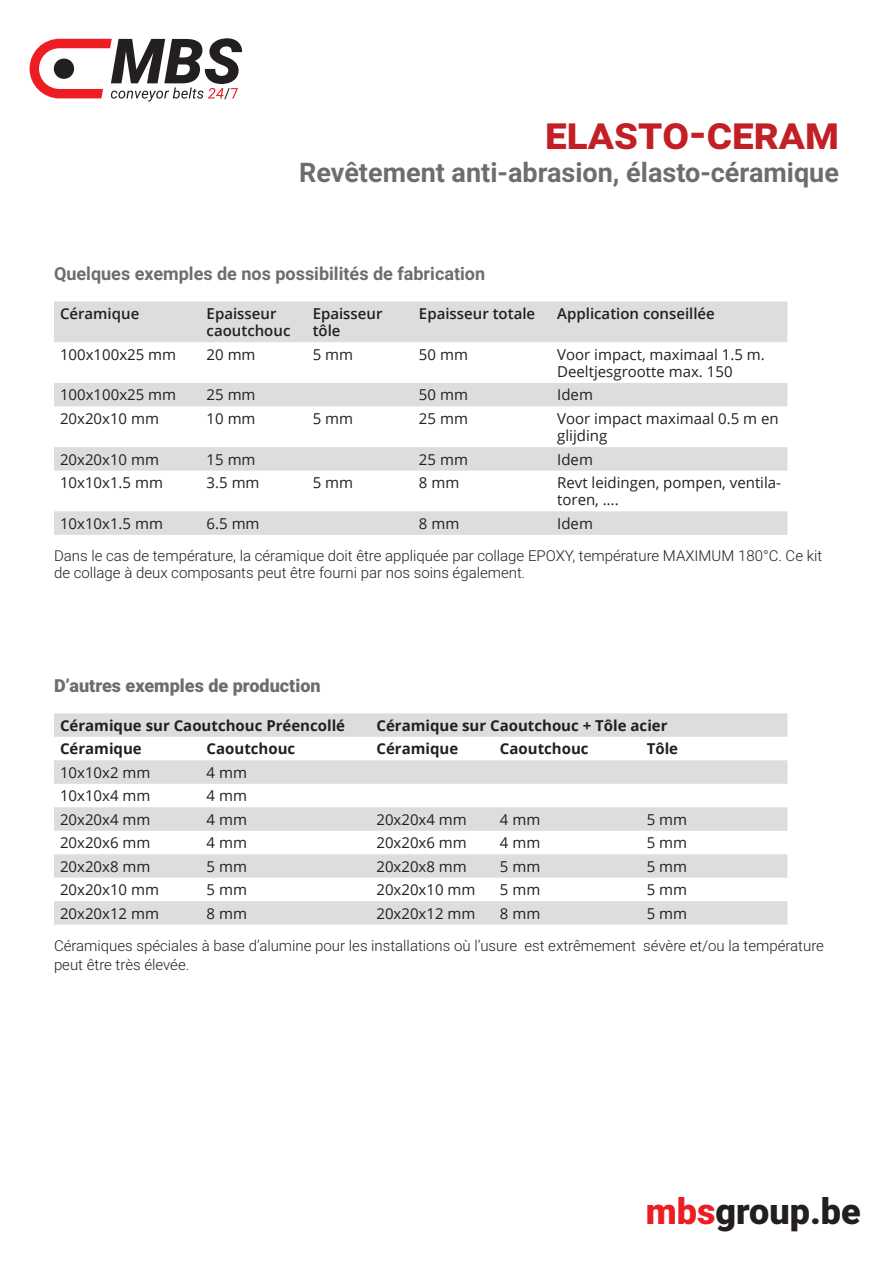
<style>
.page{position:relative;width:893px;height:1263px;background:#fff}
.page>*{position:absolute;margin:0;border:0;box-sizing:border-box;transform-origin:0 0}
.t1{font:700 45px "Roboto";color:#c22025}
.t2{font:900 36px "Roboto";color:#231f20}
.t3{font:700 27px "Roboto";color:#6c6d70}
.t4{font:700 18px "Roboto";color:#6c6d70}
.t5{font:900 18px "Roboto";color:#6c6d70}
.t6{font:15px/17.2px "Open Sans";color:#231f20}
.t7{font:300 15px/17.2px "Roboto";color:#231f20}
.t8{font:700 15px "Open Sans";color:#231f20}
.t9{font:600 15px/17.2px "Open Sans";color:#231f20}
.s1{color:#ee1d23}
</style>
<div class="page">
<svg style="left:30px;top:38px;width:212px;height:64px"></svg>
<svg style="left:54px;top:301px;width:733px;height:234px"></svg>
<svg style="left:54px;top:713px;width:733px;height:212px;fill:#dcdddf"></svg>
<h1 class="t1" style="left:545px;top:101px;width:295px">ELASTO-CERAM</h1>
<h3 class="t3" style="left:299px;top:153px;width:541px">Revêtement anti-abrasion, élasto-céramique</h3>
<p class="t4" style="left:54px;top:261px;width:433px">Quelques exemples de nos possibilités de fabrication</p>
<p class="t9" style="left:60px;top:305px;width:81px">Céramique</p>
<p class="t9" style="left:207px;top:305px;width:85px">Epaisseur caoutchouc</p>
<p class="t9" style="left:313px;top:305px;width:71px">Epaisseur tôle</p>
<p class="t9" style="left:419px;top:305px;width:118px">Epaisseur totale</p>
<p class="t9" style="left:557px;top:305px;width:159px">Application conseillée</p>
<p class="t6" style="left:60px;top:345px;width:118px">100x100x25 mm</p>
<p class="t6" style="left:207px;top:345px;width:50px">20 mm</p>
<p class="t6" style="left:313px;top:345px;width:42px">5 mm</p>
<p class="t6" style="left:419px;top:345px;width:50px">50 mm</p>
<p class="t6" style="left:557px;top:345px;width:209px">Voor impact, maximaal 1.5 m.<br>Deeltjesgrootte max. 150</p>
<p class="t6" style="left:60px;top:386px;width:118px">100x100x25 mm</p>
<p class="t6" style="left:207px;top:386px;width:50px">25 mm</p>
<p class="t6" style="left:419px;top:386px;width:50px">50 mm</p>
<p class="t6" style="left:557px;top:386px;width:37px">Idem</p>
<p class="t6" style="left:60px;top:409px;width:100px">20x20x10 mm</p>
<p class="t6" style="left:207px;top:409px;width:50px">10 mm</p>
<p class="t6" style="left:313px;top:409px;width:42px">5 mm</p>
<p class="t6" style="left:419px;top:409px;width:50px">25 mm</p>
<p class="t6" style="left:557px;top:409px;width:223px">Voor impact maximaal 0.5 m en glijding</p>
<p class="t6" style="left:60px;top:450px;width:100px">20x20x10 mm</p>
<p class="t6" style="left:207px;top:450px;width:50px">15 mm</p>
<p class="t6" style="left:419px;top:450px;width:50px">25 mm</p>
<p class="t6" style="left:557px;top:450px;width:37px">Idem</p>
<p class="t6" style="left:60px;top:474px;width:104px">10x10x1.5 mm</p>
<p class="t6" style="left:207px;top:474px;width:54px">3.5 mm</p>
<p class="t6" style="left:313px;top:474px;width:42px">5 mm</p>
<p class="t6" style="left:419px;top:474px;width:42px">8 mm</p>
<p class="t6" style="left:557px;top:474px;width:225px">Revt leidingen, pompen, ventila&shy;toren, ….</p>
<p class="t6" style="left:60px;top:514px;width:104px">10x10x1.5 mm</p>
<p class="t6" style="left:207px;top:514px;width:54px">6.5 mm</p>
<p class="t6" style="left:419px;top:514px;width:42px">8 mm</p>
<p class="t6" style="left:557px;top:514px;width:37px">Idem</p>
<p class="t7" style="left:54px;top:546px;width:770px">Dans le cas de température, la céramique doit être appliquée par collage EPOXY, température MAXIMUM 180°C. Ce kit de collage à deux composants peut être fourni par nos soins également.</p>
<p class="t5" style="left:54px;top:673px;width:268px">D’autres exemples de production</p>
<p class="t8" style="left:60px;top:715px;width:287px">Céramique sur Caoutchouc Préencollé</p>
<p class="t8" style="left:376px;top:715px;width:293px">Céramique sur Caoutchouc + Tôle acier</p>
<p class="t8" style="left:60px;top:738px;width:83px">Céramique</p>
<p class="t8" style="left:207px;top:738px;width:90px">Caoutchouc</p>
<p class="t8" style="left:376px;top:738px;width:83px">Céramique</p>
<p class="t8" style="left:500px;top:738px;width:90px">Caoutchouc</p>
<p class="t8" style="left:647px;top:738px;width:33px">Tôle</p>
<p class="t6" style="left:60px;top:763px;width:92px">10x10x2 mm</p>
<p class="t6" style="left:207px;top:763px;width:42px">4 mm</p>
<p class="t6" style="left:60px;top:787px;width:92px">10x10x4 mm</p>
<p class="t6" style="left:207px;top:787px;width:42px">4 mm</p>
<p class="t6" style="left:60px;top:810px;width:92px">20x20x4 mm</p>
<p class="t6" style="left:207px;top:810px;width:42px">4 mm</p>
<p class="t6" style="left:376px;top:810px;width:92px">20x20x4 mm</p>
<p class="t6" style="left:500px;top:810px;width:42px">4 mm</p>
<p class="t6" style="left:647px;top:810px;width:42px">5 mm</p>
<p class="t6" style="left:60px;top:834px;width:92px">20x20x6 mm</p>
<p class="t6" style="left:207px;top:834px;width:42px">4 mm</p>
<p class="t6" style="left:376px;top:834px;width:92px">20x20x6 mm</p>
<p class="t6" style="left:500px;top:834px;width:42px">4 mm</p>
<p class="t6" style="left:647px;top:834px;width:42px">5 mm</p>
<p class="t6" style="left:60px;top:857px;width:92px">20x20x8 mm</p>
<p class="t6" style="left:207px;top:857px;width:42px">5 mm</p>
<p class="t6" style="left:376px;top:857px;width:92px">20x20x8 mm</p>
<p class="t6" style="left:500px;top:857px;width:42px">5 mm</p>
<p class="t6" style="left:647px;top:857px;width:42px">5 mm</p>
<p class="t6" style="left:60px;top:881px;width:100px">20x20x10 mm</p>
<p class="t6" style="left:207px;top:881px;width:42px">5 mm</p>
<p class="t6" style="left:376px;top:881px;width:100px">20x20x10 mm</p>
<p class="t6" style="left:500px;top:881px;width:42px">5 mm</p>
<p class="t6" style="left:647px;top:881px;width:42px">5 mm</p>
<p class="t6" style="left:60px;top:904px;width:100px">20x20x12 mm</p>
<p class="t6" style="left:207px;top:904px;width:42px">8 mm</p>
<p class="t6" style="left:376px;top:904px;width:100px">20x20x12 mm</p>
<p class="t6" style="left:500px;top:904px;width:42px">8 mm</p>
<p class="t6" style="left:647px;top:904px;width:42px">5 mm</p>
<p class="t7" style="left:54px;top:935px;width:771px;line-height:19px">Céramiques spéciales à base d’alumine pour les installations où l’usure est extrêmement sévère et/ou la température peut être très élevée.</p>
<h2 class="t2" style="left:646px;top:1185px;width:216px"><span class="s1">mbs</span>group.be</h2>
</div>
